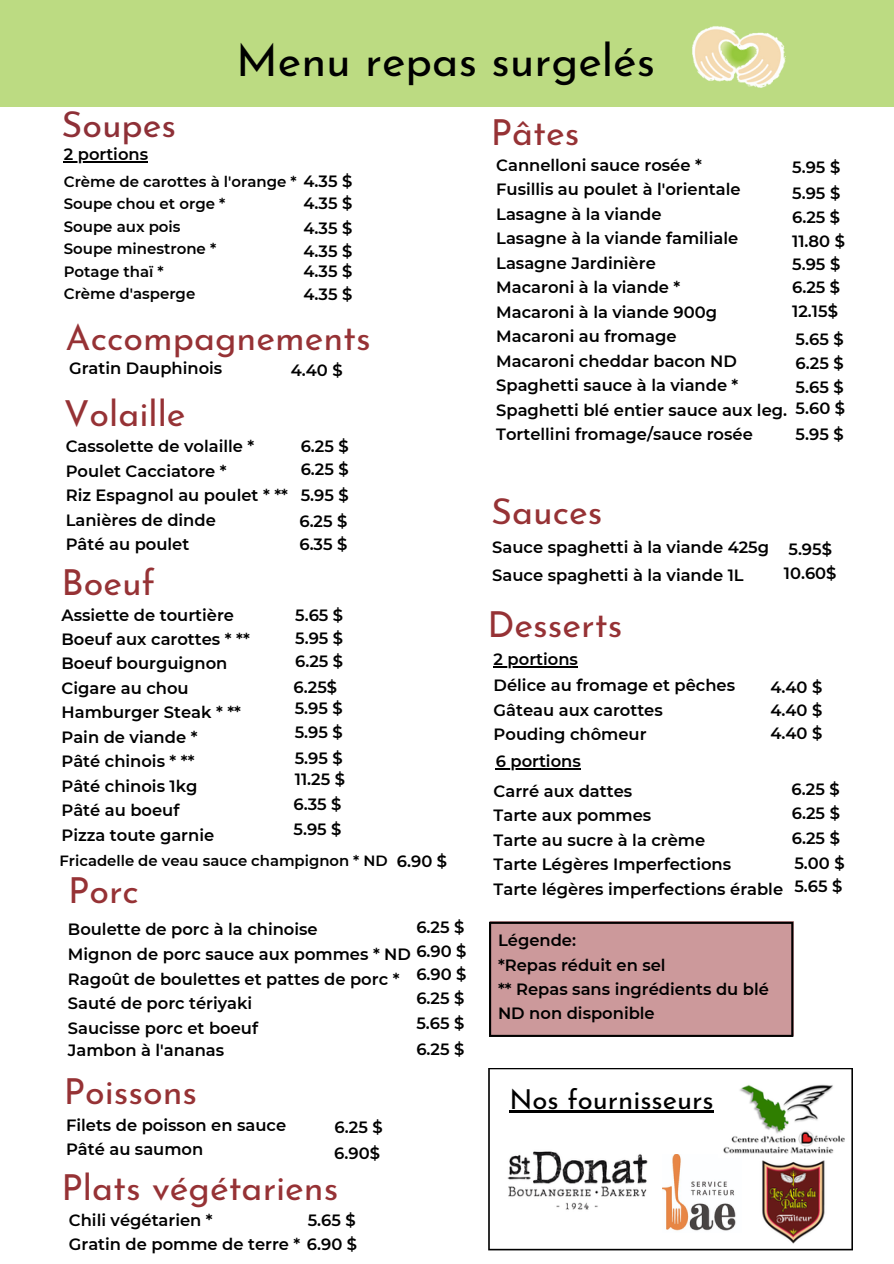
<style>
.page{position:relative;width:894px;height:1264px;background:#fff}
.page>*{position:absolute;margin:0;border:0;box-sizing:border-box;transform-origin:0 0}
.t1{font:45px "Josefin Sans";color:#000}
.t2{font:35.85px "Josefin Sans";color:#963235}
.t3{font:35.85px "Josefin Sans";color:#8e3037}
.t4{font:27.45px "Josefin Sans";color:#000}
.t5{font:600 16.35px/24.5px "Montserrat";color:#000}
.t6{font:600 15px/22.5px "Montserrat";color:#000}
.t7{font:600 14.85px "Montserrat";color:#000}
.s1{font-size:16.35px}
</style>
<div class="page">
<div style="left:489px;top:921px;width:304px;height:115px;background:#cc999b"></div>
<div style="left:0;top:0;width:893px;height:107px;background:#bcdb82"></div>
<img style="left:692px;top:26px;width:94px;height:62px">
<svg style="left:488px;top:1068px;width:364px;height:182px"></svg>
<img style="left:498px;top:1148px;width:158px;height:63px">
<img style="left:662px;top:1154px;width:79px;height:78px">
<img style="left:754px;top:1157px;width:78px;height:87px">
<img style="left:718px;top:1078px;width:131px;height:79px">
<hr style="left:509px;top:1110px;width:204px;height:3px;background:#000">
<hr style="left:493px;top:666px;width:84px;height:1px;background:#000">
<hr style="left:495px;top:768px;width:85px;height:1px;background:#000">
<hr style="left:64px;top:161px;width:84px;height:1px;background:#000">
<h1 class="t1" style="left:236px;top:42px;width:420px">Menu repas surgelés</h1>
<h2 class="t3" style="left:61px;top:110px;width:116px">Soupes</h2>
<p class="t6" style="left:64px;top:170px;width:290px">Crème de carottes à l'orange * <span class="s1">4.35 $<br></span>Soupe chou et orge *<br>Soupe aux pois<br>Soupe minestrone *<br>Potage thaï *<br>Crème d'asperge</p>
<p class="t5" style="left:64px;top:142px;width:86px">2 portions</p>
<p class="t5" style="left:303px;top:191px;width:50px;line-height:25px">4.35 $<br>4.35 $</p>
<p class="t5" style="left:303px;top:241px;width:50px;line-height:20.4px">4.35 $<br>4.35 $</p>
<p class="t5" style="left:303px;top:281px;width:50px">4.35 $</p>
<h2 class="t2" style="left:66px;top:323px;width:306px">Accompagnements</h2>
<p class="t5" style="left:69px;top:356px;width:155px">Gratin Dauphinois</p>
<p class="t5" style="left:291px;top:357px;width:53px">4.40 $</p>
<h2 class="t2" style="left:64px;top:399px;width:123px">Volaille</h2>
<p class="t5" style="left:66px;top:434px;width:223px">Cassolette de volaille *<br>Poulet Cacciatore *<br>Riz Espagnol au poulet * **<br>Lanières de dinde<br>Pâté au poulet</p>
<p class="t5" style="left:300px;top:434px;width:50px;line-height:23.5px">6.25 $<br>6.25 $</p>
<p class="t5" style="left:299px;top:482px;width:51px;line-height:25.7px">5.95 $<br>6.25 $</p>
<p class="t5" style="left:299px;top:532px;width:50px">6.35 $</p>
<h2 class="t2" style="left:61px;top:568px;width:95px">Boeuf</h2>
<p class="t5" style="left:61px;top:602px;width:190px">Assiette de tourtière<br>Boeuf aux carottes * **<br>Boeuf bourguignon<br>Cigare au chou<br>Hamburger Steak * **<br>Pain de viande *<br>Pâté chinois * **<br>Pâté chinois 1kg<br>Pâté au boeuf<br>Pizza toute garnie</p>
<p class="t5" style="left:295px;top:603px;width:50px;line-height:23.1px;text-align:justify">5.65 $ 5.95 $ 6.25 $</p>
<p class="t5" style="left:293px;top:674px;width:45px">6.25$</p>
<p class="t5" style="left:295px;top:696px;width:50px;text-align:justify">5.95 $ 5.95 $ 5.95 $</p>
<p class="t5" style="left:295px;top:766px;width:52px">11.25 $</p>
<p class="t5" style="left:293px;top:791px;width:50px">6.35 $<br>5.95 $</p>
<p class="t7" style="left:59px;top:851px;width:389px">Fricadelle de veau sauce champignon * ND <span class="s1">6.90 $</span></p>
<h2 class="t2" style="left:68px;top:875px;width:72px">Porc</h2>
<p class="t5" style="left:68px;top:916px;width:344px">Boulette de porc à la chinoise<br>Mignon de porc sauce aux pommes * ND<br>Ragoût de boulettes et pattes de porc *<br>Sauté de porc tériyaki<br>Saucisse porc et boeuf</p>
<p class="t5" style="left:416px;top:915px;width:50px">6.25 $</p>
<p class="t5" style="left:416px;top:939px;width:52px;line-height:23.9px">6.90 $<br>6.90 $<br>6.25 $<br>5.65 $</p>
<p class="t5" style="left:68px;top:1038px;width:158px">Jambon à l'ananas</p>
<p class="t5" style="left:416px;top:1036px;width:50px">6.25 $</p>
<h2 class="t2" style="left:64px;top:1076px;width:135px">Poissons</h2>
<p class="t5" style="left:66px;top:1112px;width:221px">Filets de poisson en sauce<br>Pâté au saumon</p>
<p class="t5" style="left:334px;top:1113px;width:50px;line-height:25.8px">6.25 $<br>6.90$</p>
<h2 class="t2" style="left:62px;top:1172px;width:278px">Plats végétariens</h2>
<p class="t5" style="left:69px;top:1207px;width:290px">Chili végétarien *<br>Gratin de pomme de terre * 6.90 $</p>
<p class="t5" style="left:307px;top:1207px;width:50px">5.65 $</p>
<h2 class="t2" style="left:490px;top:118px;width:90px">Pâtes</h2>
<p class="t5" style="left:496px;top:153px;width:292px">Cannelloni sauce rosée *<br>Fusillis au poulet à l'orientale<br>Lasagne à la viande<br>Lasagne à la viande familiale<br>Lasagne Jardinière<br>Macaroni à la viande *<br>Macaroni à la viande 900g<br>Macaroni au fromage<br>Macaroni cheddar bacon ND<br>Spaghetti sauce à la viande *<br>Spaghetti blé entier sauce aux leg.<br>Tortellini fromage/sauce rosée</p>
<p class="t5" style="left:792px;top:155px;width:54px;line-height:23.9px">5.95 $<br>5.95 $<br>6.25 $<br>11.80 $<br>5.95 $<br>6.25 $</p>
<p class="t5" style="left:792px;top:297px;width:53px;line-height:28.3px">12.15$<br>5.65 $</p>
<p class="t5" style="left:795px;top:351px;width:50px;line-height:23.5px">6.25 $<br>5.65 $</p>
<p class="t5" style="left:795px;top:395px;width:51px;line-height:26px">5.60 $<br>5.95 $</p>
<h2 class="t2" style="left:491px;top:497px;width:113px">Sauces</h2>
<p class="t5" style="left:492px;top:535px;width:341px">Sauce spaghetti à la viande 425g 5.95$</p>
<p class="t5" style="left:492px;top:562px;width:253px">Sauce spaghetti à la viande 1L</p>
<p class="t5" style="left:783px;top:561px;width:54px">10.60$</p>
<h2 class="t2" style="left:487px;top:610px;width:136px">Desserts</h2>
<p class="t5" style="left:493px;top:647px;width:86px">2 portions</p>
<p class="t5" style="left:493px;top:673px;width:243px">Délice au fromage et pêches<br>Gâteau aux carottes<br>Pouding chômeur</p>
<p class="t5" style="left:770px;top:676px;width:53px;line-height:23.1px;text-align:justify">4.40 $ 4.40 $ 4.40 $</p>
<p class="t5" style="left:493px;top:746px;width:140px;line-height:29.8px">6 portions<br>Carré aux dattes</p>
<p class="t5" style="left:493px;top:803px;width:291px">Tarte aux pommes<br>Tarte au sucre à la crème<br>Tarte Légères Imperfections<br>Tarte légères imperfections érable</p>
<p class="t5" style="left:791px;top:776px;width:50px;text-align:justify">6.25 $ 6.25 $ 6.25 $</p>
<p class="t5" style="left:794px;top:874px;width:50px">5.65 $</p>
<p class="t5" style="left:794px;top:850px;width:52px">5.00 $</p>
<p class="t5" style="left:498px;top:927px;width:272px">Légende:<br>*Repas réduit en sel<br>** Repas sans ingrédients du blé<br>ND non disponible</p>
<h3 class="t4" style="left:509px;top:1088px;width:206px">Nos fournisseurs</h3>
</div>
